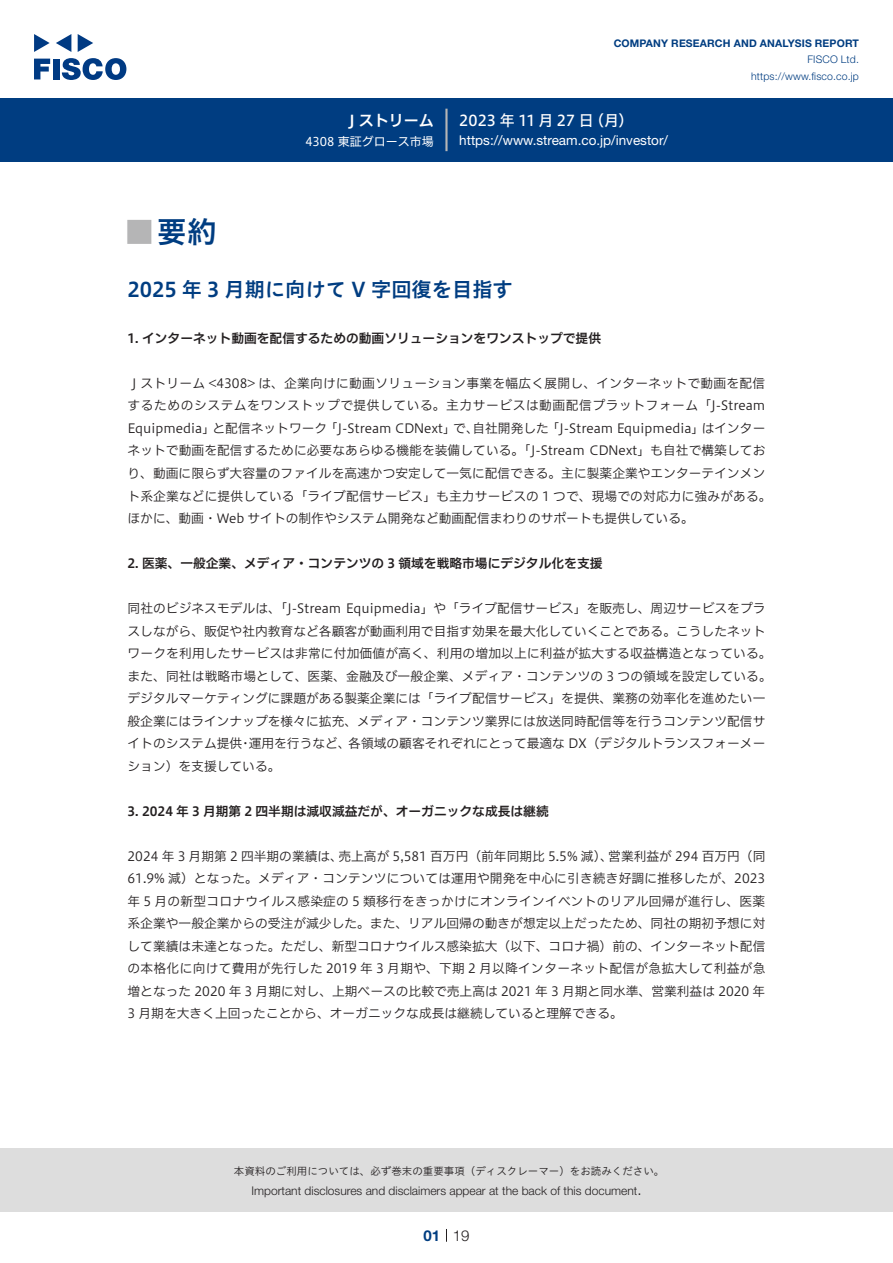
<style>
.page{position:relative;width:893px;height:1263px;background:#fff}
.page>*{position:absolute;margin:0;border:0;box-sizing:border-box;transform-origin:0 0}
.t1{font:30px "Hiragino UD Sans Std N W6";color:#003d81}
.t2{font:24px "Hiragino UD Sans Std N W6";color:#b5b5b6}
.t3{font:20.25px "Hiragino UD Sans Std W6";color:#003d81}
.t4{font:15px "Hiragino UD Sans F Std N W5";letter-spacing:.005em;color:#fff}
.t5{font:15px "Hiragino UD Sans F Std N W6";color:#fff}
.t6{font:300 15px "Helvetica Neue LT Std";color:#231f20}
.t7{font:700 15px "Helvetica Neue LT Std";color:#003d81}
.t8{font:13.5px "Helvetica Neue LT Std";color:#fff}
.t9{font:12.75px/22.5px "Hiragino UD Sans F Std N W3";color:#231f20}
.t10{font:12.75px "Hiragino UD Sans F Std N W6";color:#231f20}
.t11{font:12.75px/22.5px "Hiragino UD Sans F Std N W3";letter-spacing:.02em;color:#231f20;text-align:right}
.t12{font:300 12px "Helvetica Neue LT Std";color:#231f20}
.t13{font:12px "Hiragino UD Sans F Std N W4";color:#fff}
.t14{font:10.5px "Hiragino UD Sans Std W3";color:#231f20}
.t15{font:700 10.5px "Helvetica Neue LT Std";letter-spacing:.015em;color:#003d81}
.t16{font:300 10.5px/16.5px "Helvetica Neue LT Std";letter-spacing:.015em;color:#003d81;text-align:right}
</style>
<div class="page">
<div style="left:0;top:1148px;width:893px;height:64px;background:#ddd"></div>
<svg style="left:34px;top:59px;width:16px;height:20px"></svg>
<div style="left:53px;top:59px;width:6px;height:20px;background:#003a83"></div>
<svg style="left:62px;top:58px;width:64px;height:22px"></svg>
<svg style="left:34px;top:34px;width:16px;height:18px"></svg>
<svg style="left:78px;top:34px;width:15px;height:18px"></svg>
<svg style="left:56px;top:34px;width:15px;height:18px"></svg>
<div style="left:0;top:98px;width:893px;height:64px;background:#003d81"></div>
<hr style="left:445px;top:109px;width:3px;height:42px;background:#b5b5b6">
<svg style="left:446px;top:1229px;width:1px;height:13px"></svg>
<p class="t5" style="left:349px;top:109px;width:86px">J ストリーム</p>
<p class="t13" style="left:305px;top:132px;width:130px">4308 東証グロース市場</p>
<p class="t15" style="left:614px;top:37px;width:247px">COMPANY RESEARCH AND ANALYSIS REPORT</p>
<p class="t16" style="left:751px;top:51px;width:109px">FISCO Ltd. https://www.fisco.co j p.</p>
<p class="t4" style="left:589px;top:109px;width:46px">（月(</p>
<p class="t4" style="left:459px;top:109px;width:136px">2023 年 11 月 27 日</p>
<p class="t8" style="left:459px;top:132px;width:210px">https://www.stream.co j p. /investor/</p>
<h1 class="t1" style="left:157px;top:209px;width:61px">要約</h1>
<h2 class="t2" style="left:128px;top:213px;width:25px">█</h2>
<h3 class="t3" style="left:128px;top:274px;width:387px">2025 年 3 月期に向けて V 字回復を目指す</h3>
<p class="t10" style="left:128px;top:328px;width:475px">1. インターネット動画を配信するための動画ソリューションをワンストップで提供</p>
<p class="t11" style="left:128px;top:371px;width:639px">Ｊストリーム &lt;4308&gt; は、企業向けに動画ソリューション事業を幅広く展開し、インターネットで動画を配信するためのシステムをワンストップで提供している。主力サービスは動画配信プラットフォーム「 -J Streamはインター</p>
<p class="t9" style="left:472px;top:416px;width:78px">自社開発した</p>
<p class="t9" style="left:325px;top:416px;width:133px">「 -J Stream CDNext」</p>
<p class="t9" style="left:546px;top:416px;width:159px">「 -J Stream Equipmedia」</p>
<p class="t9" style="left:213px;top:416px;width:116px">と配信ネットワーク</p>
<p class="t9" style="left:128px;top:416px;width:645px">Equipmedia」<br>ネットで動画を配信するために必要なあらゆる機能を装備している。「 -J Stream CDNext」も自社で構築しており、動画に限らず大容量のファイルを高速かつ安定して一気に配信できる。主に製薬企業やエンターテインメント系企業などに提供している「ライブ配信サービス」も主力サービスの 1 つで、現場での対応力に強みがある。ほかに、動画・Web サイトの制作やシステム開発など動画配信まわりのサポートも提供している。</p>
<p class="t10" style="left:128px;top:553px;width:476px">2. 医薬、一般企業、メディア・コンテンツの 3 領域を戦略市場にデジタル化を支援</p>
<p class="t9" style="left:128px;top:596px;width:639px">同社のビジネスモデルは、「 -J Stream Equipmedia」や「ライブ配信サービス」を販売し、周辺サービスをプラ</p>
<p class="t9" style="left:128px;top:619px;width:639px">スしながら、販促や社内教育など各顧客が動画利用で目指す効果を最大化していくことである。こうしたネット</p>
<p class="t9" style="left:128px;top:641px;width:646px">ワークを利用したサービスは非常に付加価値が高く、利用の増加以上に利益が拡大する収益構造となっている。</p>
<p class="t9" style="left:128px;top:664px;width:646px">また、同社は戦略市場として、医薬、金融及び一般企業、メディア・コンテンツの 3 つの領域を設定している。</p>
<p class="t9" style="left:128px;top:686px;width:639px">デジタルマーケティングに課題がある製薬企業には「ライブ配信サービス」を提供、業務の効率化を進めたい一</p>
<p class="t9" style="left:128px;top:709px;width:639px">般企業にはラインナップを様々に拡充、メディア・コンテンツ業界には放送同時配信等を行うコンテンツ配信サ</p>
<p class="t9" style="left:348px;top:731px;width:419px">各領域の顧客それぞれにとって最適な DX（デジタルトランスフォーメー</p>
<p class="t9" style="left:453px;top:416px;width:27px">で、</p>
<p class="t9" style="left:249px;top:731px;width:103px">運用を行うなど、</p>
<p class="t9" style="left:128px;top:731px;width:154px">イトのシステム提供<br>ション）を支援している。</p>
<p class="t10" style="left:128px;top:801px;width:423px">3. 2024 年 3 月期第 2 四半期は減収減益だが、オーガニックな成長は継続</p>
<p class="t9" style="left:239px;top:731px;width:14px">・</p>
<p class="t9" style="left:338px;top:844px;width:276px">売上高が 5,581 百万円（前年同期比 5.5% 減）、</p>
<p class="t9" style="left:608px;top:844px;width:159px">営業利益が 294 百万円（同</p>
<p class="t9" style="left:128px;top:844px;width:639px">2024 年 3 月期第 2 四半期の業績は、<br>61.9% 減）となった。メディア・コンテンツについては運用や開発を中心に引き続き好調に推移したが、2023年 5 月の新型コロナウイルス感染症の 5 類移行をきっかけにオンラインイベントのリアル回帰が進行し、医薬系企業や一般企業からの受注が減少した。また、リアル回帰の動きが想定以上だったため、同社の期初予想に対して業績は未達となった。ただし、新型コロナウイルス感染拡大（以下、コロナ禍）前の、インターネット配信の本格化に向けて費用が先行した 2019 年 3 月期や、下期 2 月以降インターネット配信が急拡大して利益が急増となった 2020 年 3 月期に対し、上期ベースの比較で売上高は 2021 年 3 月期と同水準、営業利益は 2020 年3 月期を大きく上回ったことから、オーガニックな成長は継続していると理解できる。</p>
<p class="t14" style="left:234px;top:1163px;width:432px">本資料のご利用については、必ず巻末の重要事項（ディスクレーマー）をお読みください。</p>
<p class="t6" style="left:637px;top:1180px;width:6px">.</p>
<p class="t12" style="left:251px;top:1183px;width:387px">Important disclosures and disclaimers appear at the back of this document</p>
<p class="t7" style="left:423px;top:1226px;width:18px">01</p>
<p class="t6" style="left:453px;top:1226px;width:18px">19</p>
</div>
